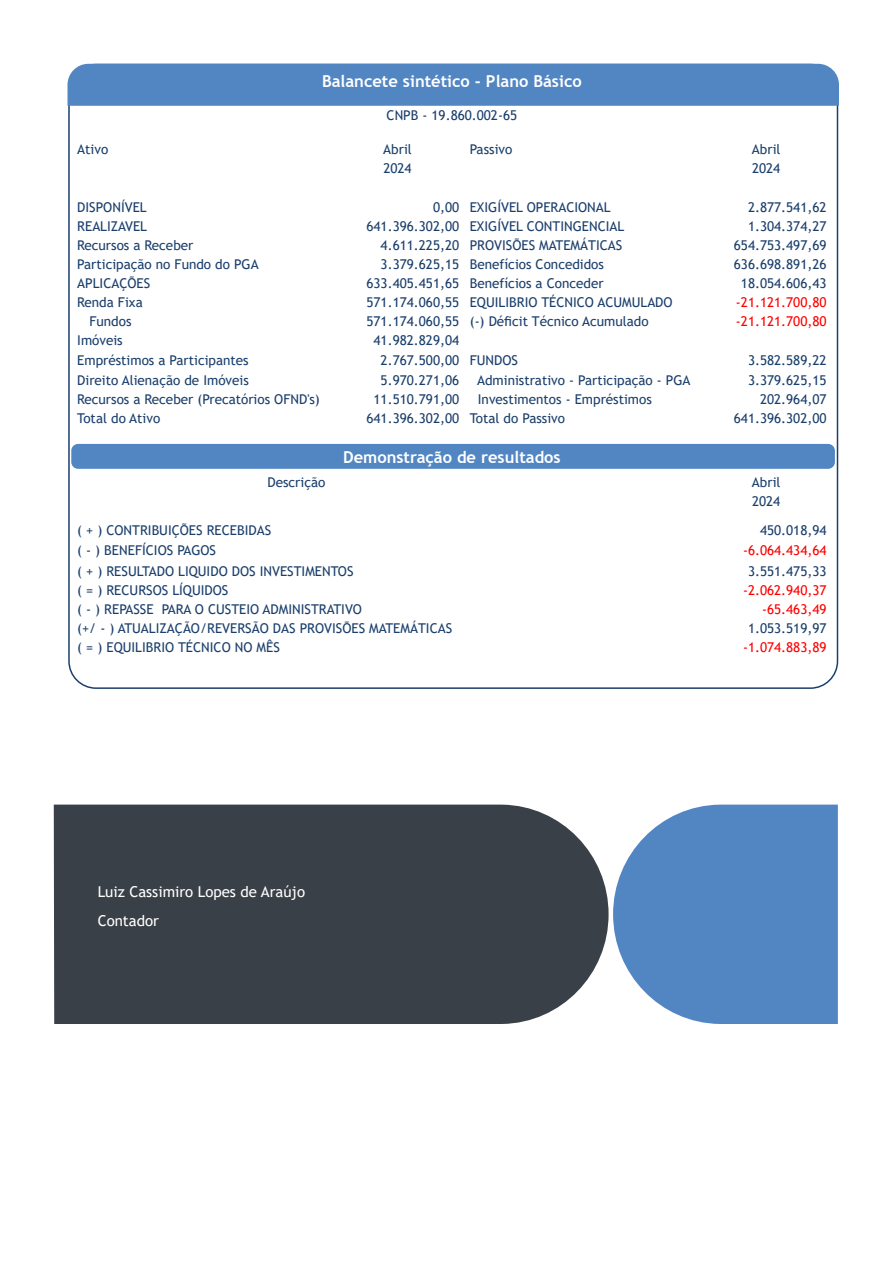
<style>
.page{position:relative;width:893px;height:1263px;background:#fff}
.page>*{position:absolute;margin:0;border:0;box-sizing:border-box;transform-origin:0 0}
.t1{font:700 16.5px "Trebuchet MS";color:#fff}
.Body{font:15px "Trebuchet MS";color:#fff}
.t2{font:13.5px "Trebuchet MS";color:#1b3f6c}
.t3{font:13.5px "Trebuchet MS";color:#f00}
</style>
<div class="page">
<svg style="left:613px;top:805px;width:225px;height:219px;background:#6492c9"></svg>
<div style="left:54px;top:805px;width:555px;height:219px;background:#3a4047"></div>
<div style="left:71px;top:444px;width:764px;height:25px;background:#5286c3;border-radius:7px"></div>
<svg style="left:67px;top:63px;width:772px;height:44px;background:#5a8bc5"></svg>
<p class="t1" style="left:322px;top:71px;width:261px">Balancete sintético - Plano Básico</p>
<p class="t2" style="left:387px;top:107px;width:132px">CNPB - 19.860.002-65</p>
<p class="t2" style="left:77px;top:141px;width:33px">Ativo</p>
<p class="t2" style="left:383px;top:141px;width:30px">Abril</p>
<p class="t2" style="left:470px;top:141px;width:44px">Passivo</p>
<p class="t2" style="left:752px;top:141px;width:30px">Abril</p>
<p class="t2" style="left:383px;top:160px;width:30px">2024</p>
<p class="t2" style="left:752px;top:160px;width:30px">2024</p>
<p class="t2" style="left:77px;top:198px;width:71px">DISPONÍVEL</p>
<p class="t2" style="left:433px;top:198px;width:28px">0,00</p>
<p class="t2" style="left:470px;top:198px;width:142px">EXIGÍVEL OPERACIONAL</p>
<p class="t2" style="left:748px;top:198px;width:80px">2.877.541,62</p>
<p class="t2" style="left:77px;top:217px;width:71px">REALIZAVEL</p>
<p class="t2" style="left:366px;top:217px;width:94px">641.396.302,00</p>
<p class="t2" style="left:470px;top:217px;width:156px">EXIGÍVEL CONTINGENCIAL</p>
<p class="t2" style="left:748px;top:217px;width:80px">1.304.374,27</p>
<p class="t2" style="left:77px;top:236px;width:118px">Recursos a Receber</p>
<p class="t2" style="left:381px;top:236px;width:80px">4.611.225,20</p>
<p class="t2" style="left:470px;top:236px;width:154px">PROVISÕES MATEMÁTICAS</p>
<p class="t2" style="left:734px;top:236px;width:94px">654.753.497,69</p>
<p class="t2" style="left:77px;top:256px;width:183px">Participação no Fundo do PGA</p>
<p class="t2" style="left:381px;top:256px;width:80px">3.379.625,15</p>
<p class="t2" style="left:470px;top:256px;width:136px">Benefícios Concedidos</p>
<p class="t2" style="left:734px;top:256px;width:94px">636.698.891,26</p>
<p class="t2" style="left:77px;top:275px;width:75px">APLICAÇÕES</p>
<p class="t2" style="left:366px;top:275px;width:94px">633.405.451,65</p>
<p class="t2" style="left:470px;top:275px;width:135px">Benefícios a Conceder</p>
<p class="t2" style="left:741px;top:275px;width:87px">18.054.606,43</p>
<p class="t2" style="left:77px;top:294px;width:67px">Renda Fixa</p>
<p class="t2" style="left:366px;top:294px;width:94px">571.174.060,55</p>
<p class="t2" style="left:470px;top:294px;width:204px">EQUILIBRIO TÉCNICO ACUMULADO</p>
<p class="t3" style="left:736px;top:294px;width:92px">-21.121.700,80</p>
<p class="t2" style="left:89px;top:313px;width:44px">Fundos</p>
<p class="t2" style="left:366px;top:313px;width:94px">571.174.060,55</p>
<p class="t2" style="left:470px;top:313px;width:180px">(-) Déficit Técnico Acumulado</p>
<p class="t3" style="left:736px;top:313px;width:92px">-21.121.700,80</p>
<p class="t2" style="left:77px;top:332px;width:47px">Imóveis</p>
<p class="t2" style="left:374px;top:332px;width:87px">41.982.829,04</p>
<p class="t2" style="left:77px;top:351px;width:173px">Empréstimos a Participantes</p>
<p class="t2" style="left:381px;top:351px;width:80px">2.767.500,00</p>
<p class="t2" style="left:470px;top:351px;width:50px">FUNDOS</p>
<p class="t2" style="left:748px;top:351px;width:80px">3.582.589,22</p>
<p class="t2" style="left:77px;top:372px;width:173px">Direito Alienação de Imóveis</p>
<p class="t2" style="left:381px;top:372px;width:80px">5.970.271,06</p>
<p class="t2" style="left:477px;top:372px;width:215px">Administrativo - Participação - PGA</p>
<p class="t2" style="left:748px;top:372px;width:80px">3.379.625,15</p>
<p class="t2" style="left:77px;top:391px;width:244px">Recursos a Receber (Precatórios OFND's)</p>
<p class="t2" style="left:374px;top:391px;width:87px">11.510.791,00</p>
<p class="t2" style="left:478px;top:391px;width:175px">Investimentos - Empréstimos</p>
<p class="t2" style="left:760px;top:391px;width:68px">202.964,07</p>
<p class="t2" style="left:77px;top:410px;width:85px">Total do Ativo</p>
<p class="t2" style="left:366px;top:409px;width:94px">641.396.302,00</p>
<p class="t2" style="left:470px;top:410px;width:97px">Total do Passivo</p>
<p class="t2" style="left:734px;top:410px;width:94px">641.396.302,00</p>
<p class="t1" style="left:343px;top:447px;width:219px">Demonstração de resultados</p>
<p class="t2" style="left:267px;top:474px;width:59px">Descrição</p>
<p class="t2" style="left:752px;top:474px;width:30px">Abril</p>
<p class="t2" style="left:752px;top:493px;width:30px">2024</p>
<p class="t2" style="left:77px;top:522px;width:196px">( + ) CONTRIBUIÇÕES RECEBIDAS</p>
<p class="t2" style="left:760px;top:522px;width:68px">450.018,94</p>
<p class="t2" style="left:77px;top:541px;width:140px">( - ) BENEFÍCIOS PAGOS</p>
<p class="t3" style="left:743px;top:541px;width:85px">-6.064.434,64</p>
<p class="t2" style="left:77px;top:562px;width:278px">( + ) RESULTADO LIQUIDO DOS INVESTIMENTOS</p>
<p class="t2" style="left:748px;top:562px;width:80px">3.551.475,33</p>
<p class="t2" style="left:77px;top:581px;width:153px">( = ) RECURSOS LÍQUIDOS</p>
<p class="t3" style="left:743px;top:581px;width:85px">-2.062.940,37</p>
<p class="t2" style="left:77px;top:600px;width:286px">( - ) REPASSE PARA O CUSTEIO ADMINISTRATIVO</p>
<p class="t3" style="left:762px;top:600px;width:66px">-65.463,49</p>
<p class="t2" style="left:77px;top:620px;width:376px">(+/ - ) ATUALIZAÇÃO/REVERSÃO DAS PROVISÕES MATEMÁTICAS</p>
<p class="t2" style="left:748px;top:620px;width:80px">1.053.519,97</p>
<p class="t2" style="left:77px;top:639px;width:204px">( = ) EQUILIBRIO TÉCNICO NO MÊS</p>
<p class="t3" style="left:743px;top:639px;width:85px">-1.074.883,89</p>
<p class="Body" style="left:98px;top:883px;width:209px">Luiz Cassimiro Lopes de Araújo</p>
<p class="Body" style="left:98px;top:911px;width:63px">Contador</p>
</div>
